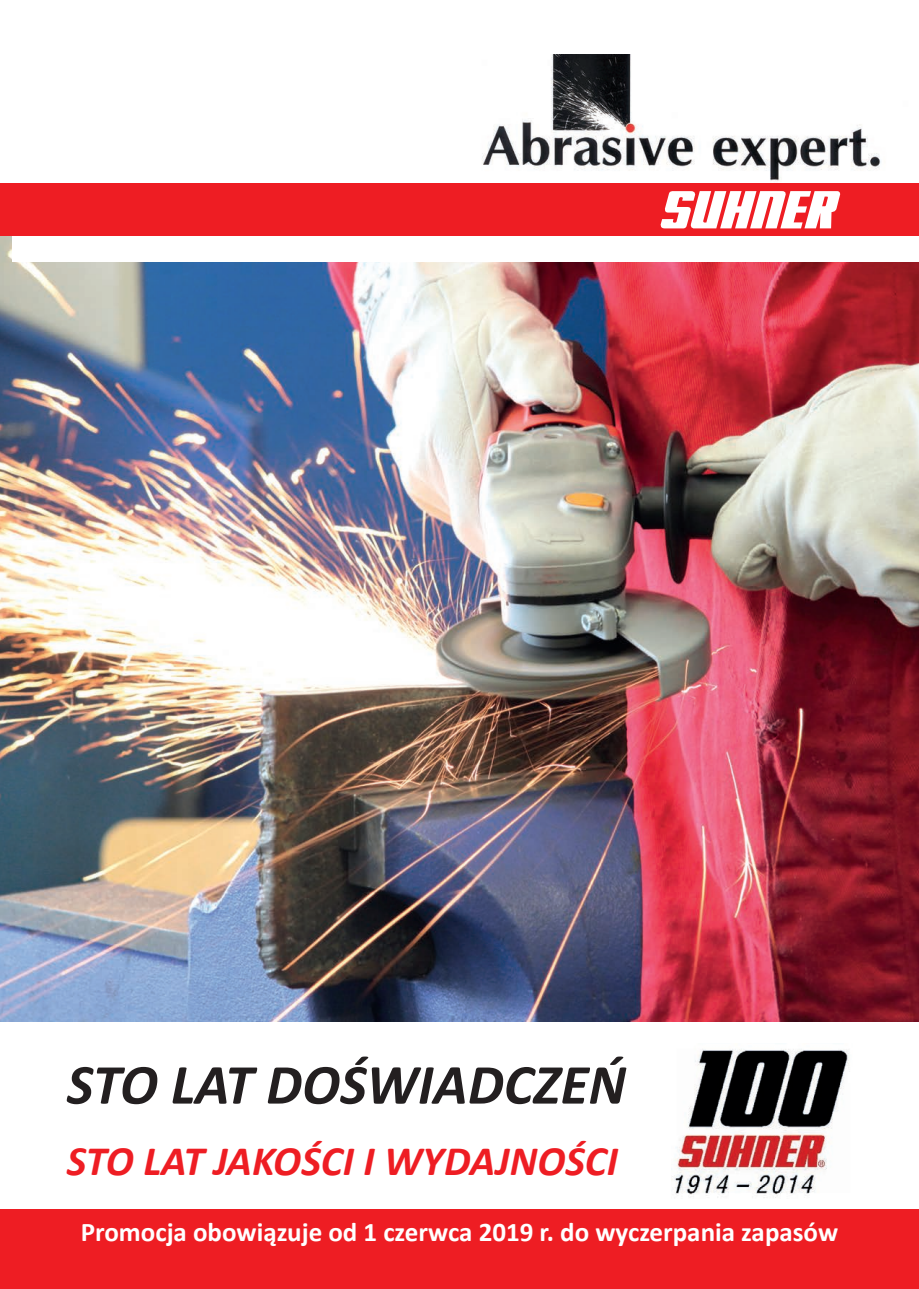
<style>
.page{position:relative;width:919px;height:1289px;background:#fff}
.page>*{position:absolute;margin:0;border:0;box-sizing:border-box;transform-origin:0 0}
.t1{font:italic 700 57px "Calibri";color:#231f20}
.t2{font:italic 700 42px "Calibri";color:#ee1d23}
.t3{font:700 27px "Calibri";color:#fff}
</style>
<div class="page">
<img style="left:0;top:236px;width:918px;height:785px">
<div style="left:0;top:1208px;width:918px;height:80px;background:#ee1d23"></div>
<img style="left:482px;top:55px;width:399px;height:126px">
<img style="left:671px;top:1049px;width:179px;height:149px">
<div style="left:0;top:183px;width:918px;height:53px;background:#ee1d23"></div>
<svg style="left:660px;top:191px;width:180px;height:38px"></svg>
<div style="left:13px;top:236px;width:905px;height:25px;background:#fff"></div>
<p class="t1" style="left:67px;top:1044px;width:560px">STO LAT DOŚWIADCZEŃ</p>
<p class="t2" style="left:67px;top:1131px;width:552px">STO LAT JAKOŚCI I WYDAJNOŚCI</p>
<p class="t3" style="left:81px;top:1212px;width:758px">Promocja obowiązuje od 1 czerwca 2019 r. do wyczerpania zapasów</p>
</div>
